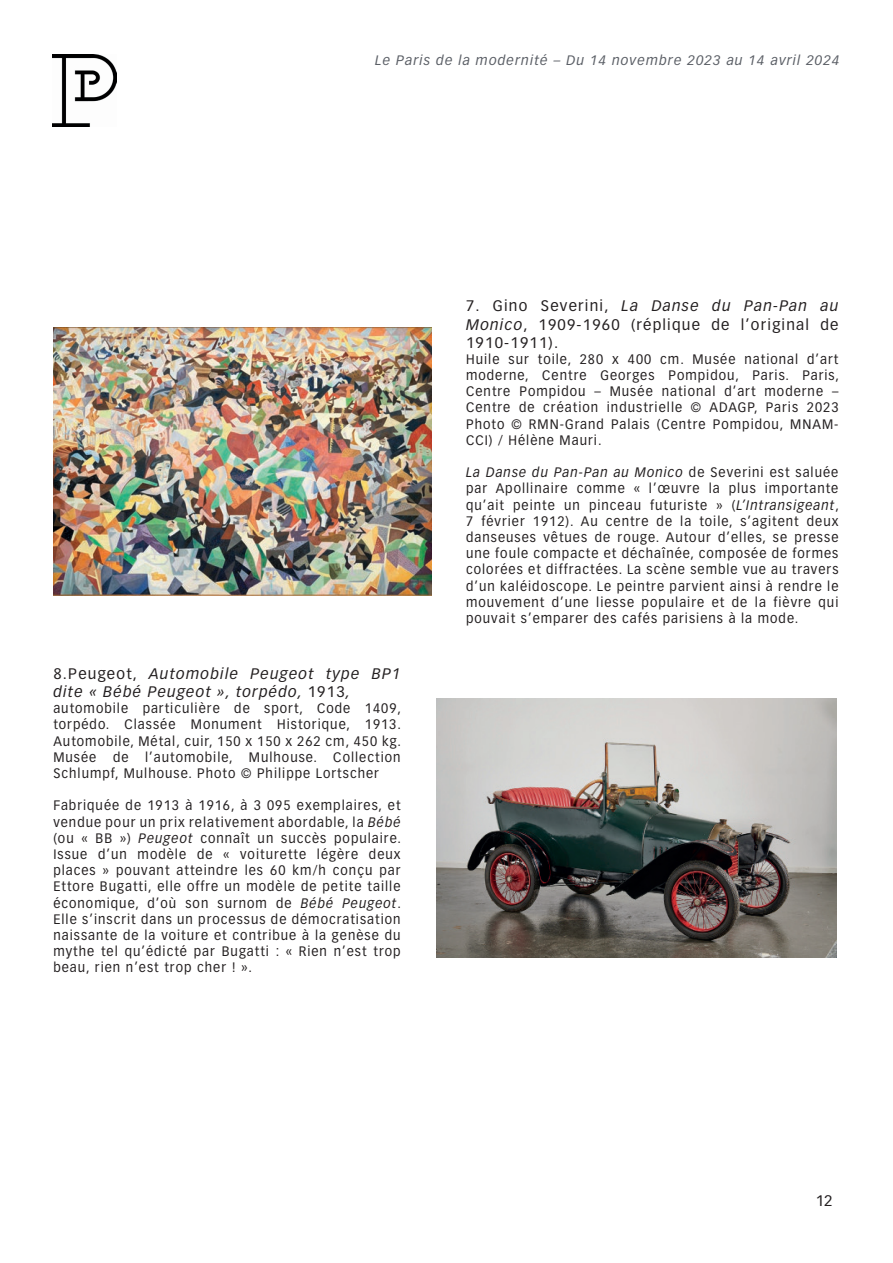
<style>
.page{position:relative;width:893px;height:1263px;background:#fff}
.page>*{position:absolute;margin:0;border:0;box-sizing:border-box;transform-origin:0 0}
.t1{font:15px/18px "Vectora LT Std";letter-spacing:.08em;color:#231f20;text-align:justify}
.t2{font:italic 15px/18px "Vectora LT Std";letter-spacing:.08em;color:#231f20}
.t3{font:13.5px/16.2px "Vectora LT Std";letter-spacing:.08em;color:#231f20;text-align:justify;scale:.95 1}
.t4{font:italic 13.5px "Vectora LT Std";letter-spacing:.08em;color:#5b5f66}
.s1{font-style:normal}
.s2{font-style:italic}
</style>
<div class="page">
<img style="left:437px;top:699px;width:399px;height:258px">
<img style="left:54px;top:328px;width:377px;height:267px">
<img style="left:53px;top:54px;width:64px;height:72px">
<p class="t4" style="left:375px;top:52px;width:466px">Le Paris de la modernité – Du 14 novembre 2023 au 14 avril 2024</p>
<p class="t2" style="left:53px;top:665px;width:349px"><span class="s1">8.Peugeot,</span> Automobile Peugeot type BP1 dite « Bébé Peugeot », torpédo, <span class="s1">1913</span>,</p>
<p class="t3" style="left:53px;top:700px;width:367px">automobile particulière de sport, Code 1409, torpédo. Classée Monument Historique, 1913.<br>Automobile, Métal, cuir, 150 x 150 x 262 cm, 450 kg.<br>Musée de l’automobile, Mulhouse. Collection Schlumpf, Mulhouse. Photo © Philippe Lortscher</p>
<p class="t3" style="left:53px;top:797px;width:367px">Fabriquée de 1913 à 1916, à 3 095 exemplaires, et vendue pour un prix relativement abordable, la <span class="s2">Bébé </span>(ou « BB ») <span class="s2">Peugeot</span> connaît un succès populaire.<br>Issue d’un modèle de « voiturette légère deux places » pouvant atteindre les 60 km/h conçu par Ettore Bugatti, elle offre un modèle de petite taille économique, d’où son surnom de <span class="s2">Bébé Peugeot</span>.<br>Elle s’inscrit dans un processus de démocratisation naissante de la voiture et contribue à la genèse du mythe tel qu’édicté par Bugatti : « Rien n’est trop beau, rien n’est trop cher ! ».</p>
<p class="t1" style="left:466px;top:297px;width:374px">7. Gino Severini, <span class="s2">La Danse du Pan-Pan au Monico</span>, 1909-1960 (réplique de l’original de 1910-1911).</p>
<p class="t3" style="left:466px;top:351px;width:394px">Huile sur toile, 280 x 400 cm. Musée national d’art moderne, Centre Georges Pompidou, Paris. Paris, Centre Pompidou – Musée national d’art moderne – Centre de création industrielle © ADAGP, Paris 2023<br>Photo © RMN-Grand Palais (Centre Pompidou, MNAM-CCI) / Hélène Mauri.</p>
<p class="t3" style="left:466px;top:464px;width:394px"><span class="s2">La Danse du Pan-Pan au Monico</span> de Severini est saluée par Apollinaire comme « l’œuvre la plus importante qu’ait peinte un pinceau futuriste » (<span class="s2">L’Intransigeant</span>, 7 février 1912). Au centre de la toile, s’agitent deux danseuses vêtues de rouge. Autour d’elles, se presse une foule compacte et déchaînée, composée de formes colorées et diffractées. La scène semble vue au travers d’un kaléidoscope. Le peintre parvient ainsi à rendre le mouvement d’une liesse populaire et de la fièvre qui pouvait s’emparer des cafés parisiens à la mode.</p>
<p class="t1" style="left:816px;top:1192px;width:18px">12</p>
</div>
